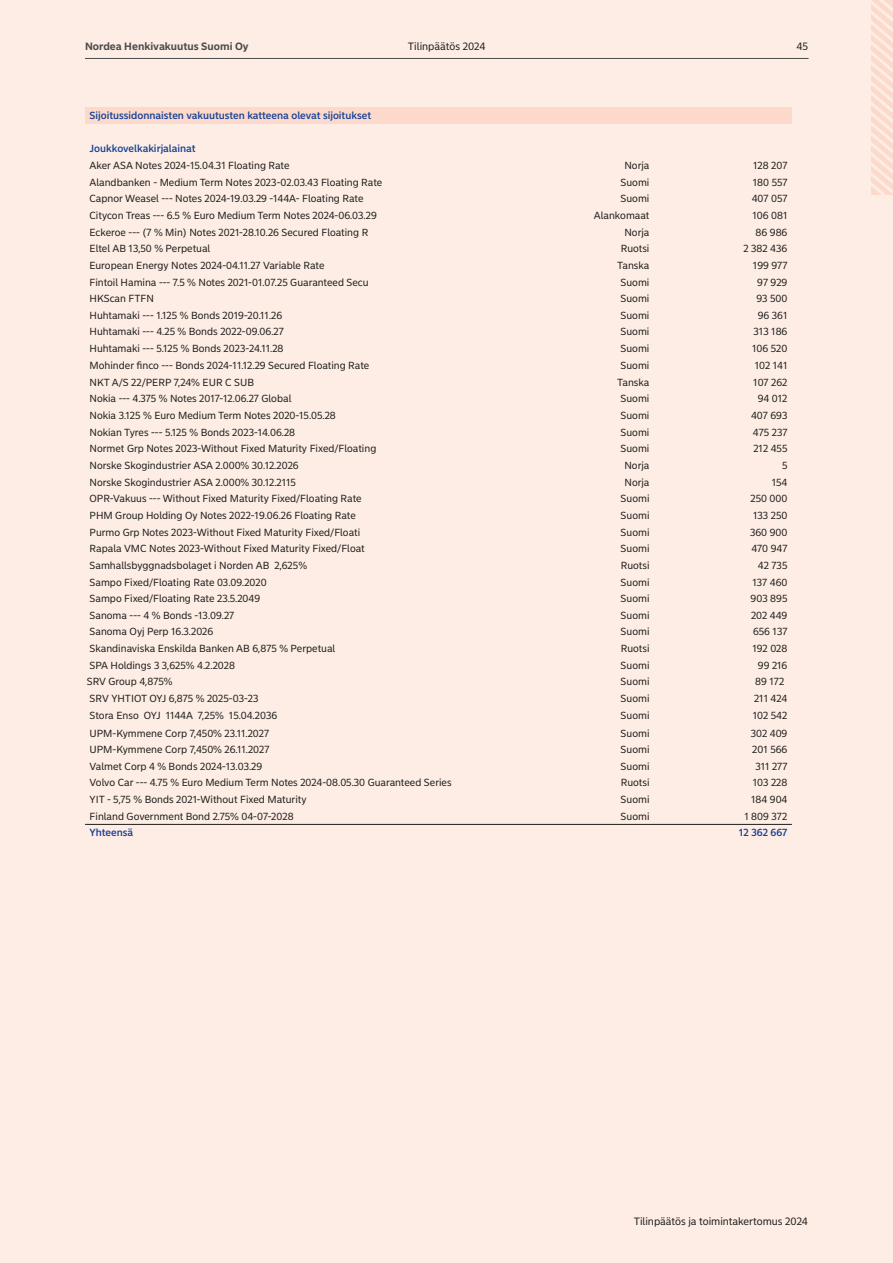
<style>
.page{position:relative;width:893px;height:1263px;background:#fdede5}
.page>*{position:absolute;margin:0;border:0;box-sizing:border-box;transform-origin:0 0}
.t1{font:10.5px "Nordea Sans Small";color:#1d1d1b}
.t2{font:700 10.5px "Nordea Sans Small";color:#4b4b4a}
.t3{font:10.2px "Nordea Sans Small";color:#1d1d1b}
.t4{font:500 10.2px "Nordea Sans Small";color:#164194}
</style>
<div class="page">
<div style="left:85px;top:107px;width:707px;height:17px;background:#fcd9ca"></div>
<hr style="left:85px;top:824px;width:432px;height:1px;background:#1d1d1b">
<hr style="left:517px;top:824px;width:137px;height:1px;background:#1d1d1b">
<hr style="left:654px;top:824px;width:138px;height:1px;background:#1d1d1b">
<hr style="left:85px;top:58px;width:724px;height:1px;background:#4b4b4a">
<svg style="left:872px;top:0;width:21px;height:194px"></svg>
<p class="t2" style="left:85px;top:40px;width:165px">Nordea Henkivakuutus Suomi Oy</p>
<p class="t1" style="left:408px;top:40px;width:79px">Tilinpäätös 2024</p>
<p class="t1" style="left:796px;top:40px;width:13px">45</p>
<p class="t4" style="left:90px;top:109px;width:283px">Sijoitussidonnaisten vakuutusten katteena olevat sijoitukset</p>
<p class="t4" style="left:90px;top:143px;width:108px">Joukkovelkakirjalainat</p>
<p class="t3" style="left:90px;top:159px;width:202px">Aker ASA Notes 2024-15.04.31 Floating Rate</p>
<p class="t3" style="left:624px;top:159px;width:26px">Norja</p>
<p class="t3" style="left:753px;top:159px;width:36px">128 207</p>
<p class="t3" style="left:90px;top:176px;width:294px">Alandbanken - Medium Term Notes 2023-02.03.43 Floating Rate</p>
<p class="t3" style="left:621px;top:176px;width:30px">Suomi</p>
<p class="t3" style="left:753px;top:176px;width:36px">180 557</p>
<p class="t3" style="left:90px;top:193px;width:275px">Capnor Weasel --- Notes 2024-19.03.29 -144A- Floating Rate</p>
<p class="t3" style="left:621px;top:193px;width:30px">Suomi</p>
<p class="t3" style="left:752px;top:193px;width:37px">407 057</p>
<p class="t3" style="left:90px;top:209px;width:289px">Citycon Treas --- 6.5 % Euro Medium Term Notes 2024-06.03.29</p>
<p class="t3" style="left:594px;top:209px;width:57px">Alankomaat</p>
<p class="t3" style="left:752px;top:209px;width:36px">106 081</p>
<p class="t3" style="left:90px;top:226px;width:280px">Eckeroe --- (7 % Min) Notes 2021-28.10.26 Secured Floating R</p>
<p class="t3" style="left:624px;top:226px;width:26px">Norja</p>
<p class="t3" style="left:756px;top:226px;width:33px">86 986</p>
<p class="t3" style="left:90px;top:242px;width:122px">Eltel AB 13,50 % Perpetual</p>
<p class="t3" style="left:621px;top:242px;width:30px">Ruotsi</p>
<p class="t3" style="left:743px;top:242px;width:45px">2 382 436</p>
<p class="t3" style="left:90px;top:259px;width:236px">European Energy Notes 2024-04.11.27 Variable Rate</p>
<p class="t3" style="left:617px;top:259px;width:34px">Tanska</p>
<p class="t3" style="left:753px;top:259px;width:36px">199 977</p>
<p class="t3" style="left:90px;top:276px;width:281px">Fintoil Hamina --- 7.5 % Notes 2021-01.07.25 Guaranteed Secu</p>
<p class="t3" style="left:621px;top:276px;width:30px">Suomi</p>
<p class="t3" style="left:757px;top:276px;width:32px">97 929</p>
<p class="t3" style="left:90px;top:292px;width:66px">HKScan FTFN</p>
<p class="t3" style="left:621px;top:292px;width:30px">Suomi</p>
<p class="t3" style="left:756px;top:292px;width:33px">93 500</p>
<p class="t3" style="left:90px;top:309px;width:194px">Huhtamaki --- 1.125 % Bonds 2019-20.11.26</p>
<p class="t3" style="left:621px;top:309px;width:30px">Suomi</p>
<p class="t3" style="left:758px;top:309px;width:31px">96 361</p>
<p class="t3" style="left:90px;top:326px;width:196px">Huhtamaki --- 4.25 % Bonds 2022-09.06.27</p>
<p class="t3" style="left:621px;top:326px;width:30px">Suomi</p>
<p class="t3" style="left:754px;top:326px;width:35px">313 186</p>
<p class="t3" style="left:90px;top:343px;width:195px">Huhtamaki --- 5.125 % Bonds 2023-24.11.28</p>
<p class="t3" style="left:621px;top:343px;width:30px">Suomi</p>
<p class="t3" style="left:752px;top:343px;width:37px">106 520</p>
<p class="t3" style="left:90px;top:359px;width:281px">Mohinder finco --- Bonds 2024-11.12.29 Secured Floating Rate</p>
<p class="t3" style="left:621px;top:359px;width:30px">Suomi</p>
<p class="t3" style="left:755px;top:359px;width:34px">102 141</p>
<p class="t3" style="left:90px;top:376px;width:166px">NKT A/S 22/PERP 7,24% EUR C SUB</p>
<p class="t3" style="left:617px;top:376px;width:34px">Tanska</p>
<p class="t3" style="left:753px;top:376px;width:36px">107 262</p>
<p class="t3" style="left:90px;top:393px;width:203px">Nokia --- 4.375 % Notes 2017-12.06.27 Global</p>
<p class="t3" style="left:621px;top:393px;width:30px">Suomi</p>
<p class="t3" style="left:758px;top:393px;width:31px">94 012</p>
<p class="t3" style="left:90px;top:409px;width:248px">Nokia 3.125 % Euro Medium Term Notes 2020-15.05.28</p>
<p class="t3" style="left:621px;top:409px;width:30px">Suomi</p>
<p class="t3" style="left:751px;top:409px;width:38px">407 693</p>
<p class="t3" style="left:90px;top:426px;width:207px">Nokian Tyres --- 5.125 % Bonds 2023-14.06.28</p>
<p class="t3" style="left:621px;top:426px;width:30px">Suomi</p>
<p class="t3" style="left:753px;top:426px;width:36px">475 237</p>
<p class="t3" style="left:90px;top:443px;width:288px">Normet Grp Notes 2023-Without Fixed Maturity Fixed/Floating</p>
<p class="t3" style="left:621px;top:443px;width:30px">Suomi</p>
<p class="t3" style="left:753px;top:443px;width:36px">212 455</p>
<p class="t3" style="left:90px;top:459px;width:211px">Norske Skogindustrier ASA 2.000% 30.12.2026</p>
<p class="t3" style="left:624px;top:459px;width:26px">Norja</p>
<p class="t3" style="left:782px;top:459px;width:7px">5</p>
<p class="t3" style="left:90px;top:476px;width:208px">Norske Skogindustrier ASA 2.000% 30.12.2115</p>
<p class="t3" style="left:624px;top:476px;width:26px">Norja</p>
<p class="t3" style="left:772px;top:476px;width:17px">154</p>
<p class="t3" style="left:90px;top:493px;width:274px">OPR-Vakuus --- Without Fixed Maturity Fixed/Floating Rate</p>
<p class="t3" style="left:621px;top:493px;width:30px">Suomi</p>
<p class="t3" style="left:750px;top:493px;width:39px">250 000</p>
<p class="t3" style="left:90px;top:509px;width:268px">PHM Group Holding Oy Notes 2022-19.06.26 Floating Rate</p>
<p class="t3" style="left:621px;top:509px;width:30px">Suomi</p>
<p class="t3" style="left:753px;top:509px;width:36px">133 250</p>
<p class="t3" style="left:90px;top:526px;width:272px">Purmo Grp Notes 2023-Without Fixed Maturity Fixed/Floati</p>
<p class="t3" style="left:621px;top:526px;width:30px">Suomi</p>
<p class="t3" style="left:750px;top:526px;width:39px">360 900</p>
<p class="t3" style="left:90px;top:542px;width:277px">Rapala VMC Notes 2023-Without Fixed Maturity Fixed/Float</p>
<p class="t3" style="left:621px;top:542px;width:30px">Suomi</p>
<p class="t3" style="left:751px;top:542px;width:38px">470 947</p>
<p class="t3" style="left:90px;top:559px;width:219px">Samhallsbyggnadsbolaget i Norden AB 2,625%</p>
<p class="t3" style="left:621px;top:559px;width:30px">Ruotsi</p>
<p class="t3" style="left:758px;top:559px;width:31px">42 735</p>
<p class="t3" style="left:90px;top:576px;width:179px">Sampo Fixed/Floating Rate 03.09.2020</p>
<p class="t3" style="left:621px;top:576px;width:30px">Suomi</p>
<p class="t3" style="left:752px;top:576px;width:36px">137 460</p>
<p class="t3" style="left:90px;top:592px;width:172px">Sampo Fixed/Floating Rate 23.5.2049</p>
<p class="t3" style="left:621px;top:592px;width:30px">Suomi</p>
<p class="t3" style="left:751px;top:592px;width:38px">903 895</p>
<p class="t3" style="left:90px;top:609px;width:146px">Sanoma --- 4 % Bonds -13.09.27</p>
<p class="t3" style="left:621px;top:609px;width:30px">Suomi</p>
<p class="t3" style="left:751px;top:609px;width:38px">202 449</p>
<p class="t3" style="left:90px;top:625px;width:125px">Sanoma Oyj Perp 16.3.2026</p>
<p class="t3" style="left:621px;top:625px;width:30px">Suomi</p>
<p class="t3" style="left:753px;top:625px;width:36px">656 137</p>
<p class="t3" style="left:90px;top:642px;width:247px">Skandinaviska Enskilda Banken AB 6,875 % Perpetual</p>
<p class="t3" style="left:621px;top:642px;width:30px">Ruotsi</p>
<p class="t3" style="left:752px;top:642px;width:37px">192 028</p>
<p class="t3" style="left:90px;top:659px;width:147px">SPA Holdings 3 3,625% 4.2.2028</p>
<p class="t3" style="left:621px;top:659px;width:30px">Suomi</p>
<p class="t3" style="left:758px;top:659px;width:31px">99 216</p>
<p class="t3" style="left:87px;top:675px;width:87px">SRV Group 4,875%</p>
<p class="t3" style="left:621px;top:675px;width:30px">Suomi</p>
<p class="t3" style="left:755px;top:675px;width:31px">89 172</p>
<p class="t3" style="left:90px;top:692px;width:170px">SRV YHTIOT OYJ 6,875 % 2025-03-23</p>
<p class="t3" style="left:621px;top:692px;width:30px">Suomi</p>
<p class="t3" style="left:754px;top:692px;width:35px">211 424</p>
<p class="t3" style="left:90px;top:709px;width:189px">Stora Enso OYJ 1144A 7,25% 15.04.2036</p>
<p class="t3" style="left:621px;top:709px;width:30px">Suomi</p>
<p class="t3" style="left:753px;top:709px;width:36px">102 542</p>
<p class="t3" style="left:90px;top:727px;width:181px">UPM-Kymmene Corp 7,450% 23.11.2027</p>
<p class="t3" style="left:621px;top:727px;width:30px">Suomi</p>
<p class="t3" style="left:751px;top:727px;width:38px">302 409</p>
<p class="t3" style="left:90px;top:743px;width:181px">UPM-Kymmene Corp 7,450% 26.11.2027</p>
<p class="t3" style="left:621px;top:743px;width:30px">Suomi</p>
<p class="t3" style="left:752px;top:743px;width:37px">201 566</p>
<p class="t3" style="left:90px;top:760px;width:174px">Valmet Corp 4 % Bonds 2024-13.03.29</p>
<p class="t3" style="left:621px;top:760px;width:30px">Suomi</p>
<p class="t3" style="left:755px;top:760px;width:34px">311 277</p>
<p class="t3" style="left:90px;top:777px;width:364px">Volvo Car --- 4.75 % Euro Medium Term Notes 2024-08.05.30 Guaranteed Series</p>
<p class="t3" style="left:621px;top:777px;width:30px">Ruotsi</p>
<p class="t3" style="left:753px;top:777px;width:36px">103 228</p>
<p class="t3" style="left:90px;top:793px;width:218px">YIT - 5,75 % Bonds 2021-Without Fixed Maturity</p>
<p class="t3" style="left:621px;top:793px;width:30px">Suomi</p>
<p class="t3" style="left:751px;top:793px;width:38px">184 904</p>
<p class="t3" style="left:90px;top:810px;width:206px">Finland Government Bond 2.75% 04-07-2028</p>
<p class="t3" style="left:621px;top:810px;width:30px">Suomi</p>
<p class="t3" style="left:744px;top:810px;width:45px">1 809 372</p>
<p class="t4" style="left:90px;top:826px;width:45px">Yhteensä</p>
<p class="t4" style="left:739px;top:826px;width:50px">12 362 667</p>
<p class="t1" style="left:634px;top:1215px;width:176px">Tilinpäätös ja toimintakertomus 2024</p>
</div>
